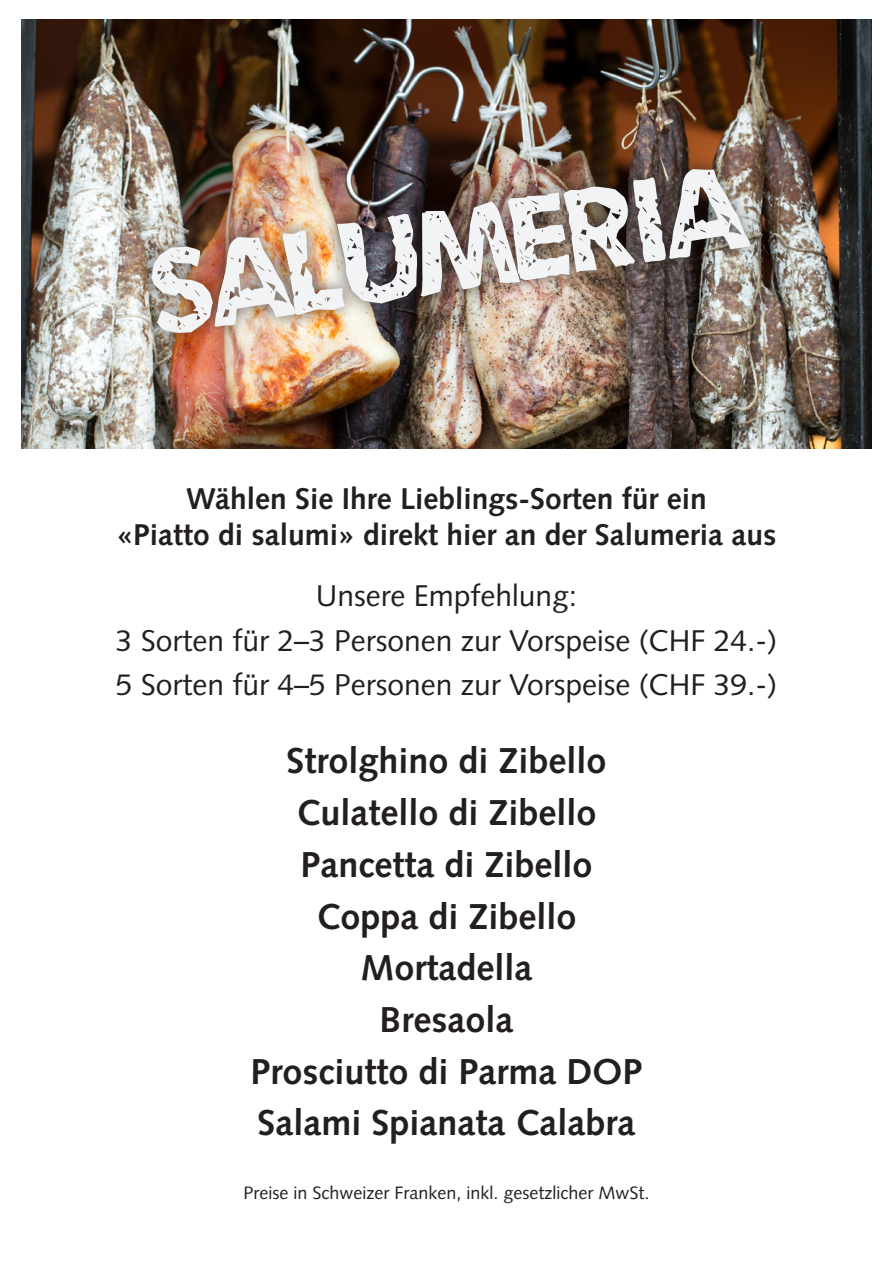
<style>
.page{position:relative;width:893px;height:1263px;background:#fff}
.page>*{position:absolute;margin:0;border:0;box-sizing:border-box;transform-origin:0 0}
.t1{font:132px "Umbrage";color:#f2f3f4}
.t2{font:700 36px/51.8px "Syntax LT Std";color:#231f20;text-align:center}
.t3{font:30px/44.5px "Syntax LT Std";color:#231f20;text-align:center}
.t4{font:700 30px/36px "Syntax LT Std";color:#231f20;text-align:center}
.t5{font:18px "Syntax LT Std";color:#231f20}
</style>
<div class="page">
<img style="left:21px;top:19px;width:851px;height:430px">
<img style="left:130px;top:145px;width:637px;height:209px">
<h1 class="t1" style="left:141px;top:218px;width:598px;rotate:-8deg">Salumeria</h1>
<p class="t4" style="left:116px;top:480px;width:662px">Wählen Sie Ihre Lieblings-Sorten für ein<br>«Piatto di salumi» direkt hier an der Salumeria aus</p>
<p class="t3" style="left:116px;top:574px;width:663px">Unsere Empfehlung:<br>3 Sorten für 2–3 Personen zur Vorspeise (CHF 24.-)<br>5 Sorten für 4–5 Personen zur Vorspeise (CHF 39.-)</p>
<p class="t2" style="left:250px;top:735px;width:393px">Strolghino di Zibello<br>Culatello di Zibello<br>Pancetta di Zibello<br>Coppa di Zibello<br>Mortadella<br>Bresaola<br>Prosciutto di Parma DOP<br>Salami Spianata Calabra</p>
<p class="t5" style="left:244px;top:1182px;width:407px">Preise in Schweizer Franken, inkl. gesetzlicher MwSt.</p>
</div>
